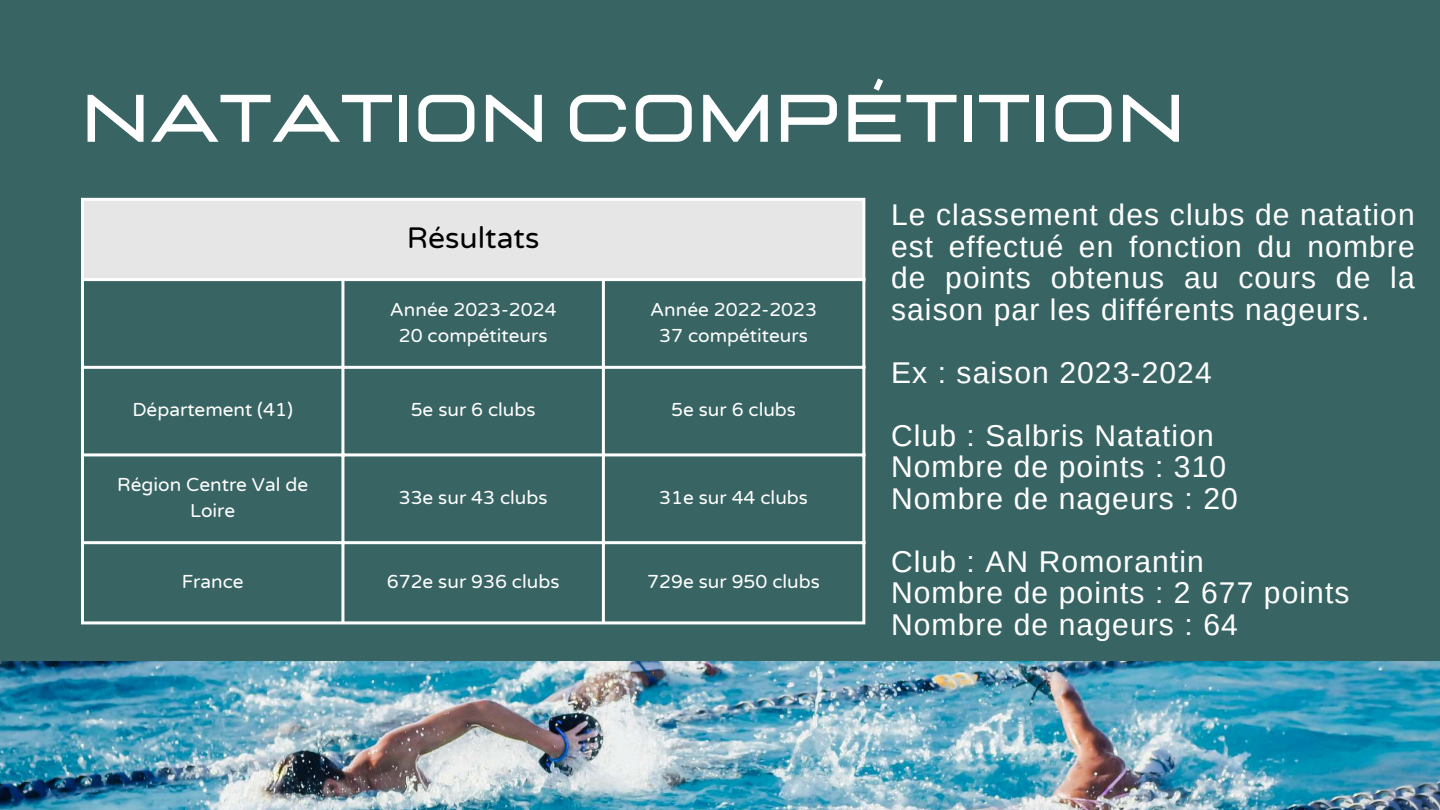
<style>
.page{position:relative;width:1440px;height:810px;background:#fff}
.page>*{position:absolute;margin:0;border:0;box-sizing:border-box;transform-origin:0 0}
.t1{font:700 67.1px "Lastica";color:#fff}
.t2{font:30px/31.5px "Arimo";letter-spacing:.035em;color:#fff}
.t3{font:30px "Varela Round";color:#000}
.t4{font:19px/26.2px "Varela Round";color:#fff;text-align:center}
</style>
<div class="page">
<img style="left:0;top:661px;width:1440px;height:149px">
<div style="left:0;top:0;width:1440px;height:661px;background:#386563"></div>
<div style="left:82px;top:199px;width:782px;height:81px;background:#e6e6e6"></div>
<hr style="left:81px;top:201px;width:3px;height:420px;background:#fff">
<hr style="left:341px;top:281px;width:3px;height:340px;background:#fff">
<hr style="left:602px;top:281px;width:3px;height:340px;background:#fff">
<hr style="left:862px;top:201px;width:3px;height:420px;background:#fff">
<hr style="left:81px;top:198px;width:784px;height:3px;background:#fff">
<hr style="left:81px;top:278px;width:784px;height:3px;background:#fff">
<hr style="left:81px;top:366px;width:784px;height:3px;background:#fff">
<hr style="left:81px;top:453px;width:784px;height:3px;background:#fff">
<hr style="left:81px;top:541px;width:784px;height:3px;background:#fff">
<hr style="left:81px;top:621px;width:784px;height:3px;background:#fff">
<h1 class="t1" style="left:81px;top:86px;width:1106px">NATATION COMPÉTITION</h1>
<p class="t3" style="left:407px;top:221px;width:134px">Résultats</p>
<p class="t4" style="left:390px;top:296px;width:168px">Année 2023-2024<br>20 compétiteurs</p>
<p class="t4" style="left:650px;top:296px;width:168px">Année 2022-2023<br>37 compétiteurs</p>
<p class="t4" style="left:132px;top:397px;width:162px">Département (41)</p>
<p class="t4" style="left:411px;top:397px;width:126px">5e sur 6 clubs</p>
<p class="t4" style="left:671px;top:397px;width:126px">5e sur 6 clubs</p>
<p class="t4" style="left:117px;top:472px;width:193px">Région Centre Val de<br>Loire</p>
<p class="t4" style="left:399px;top:485px;width:150px">33e sur 43 clubs</p>
<p class="t4" style="left:659px;top:485px;width:150px">31e sur 44 clubs</p>
<p class="t4" style="left:182px;top:569px;width:63px">France</p>
<p class="t4" style="left:387px;top:569px;width:174px">672e sur 936 clubs</p>
<p class="t4" style="left:647px;top:569px;width:174px">729e sur 950 clubs</p>
<p class="t2" style="left:891px;top:199px;width:525px;text-align:justify">Le classement des clubs de natation est effectué en fonction du nombre de points obtenus au cours de la saison par les différents nageurs.</p>
<p class="t2" style="left:891px;top:341px;width:324px;line-height:63px">Ex : saison 2023-2024<br>Club : Salbris Natation</p>
<p class="t2" style="left:891px;top:451px;width:348px">Nombre de points : 310<br>Nombre de nageurs : 20</p>
<p class="t2" style="left:891px;top:546px;width:460px">Club : AN Romorantin<br>Nombre de points : 2 677 points<br>Nombre de nageurs : 64</p>
</div>
